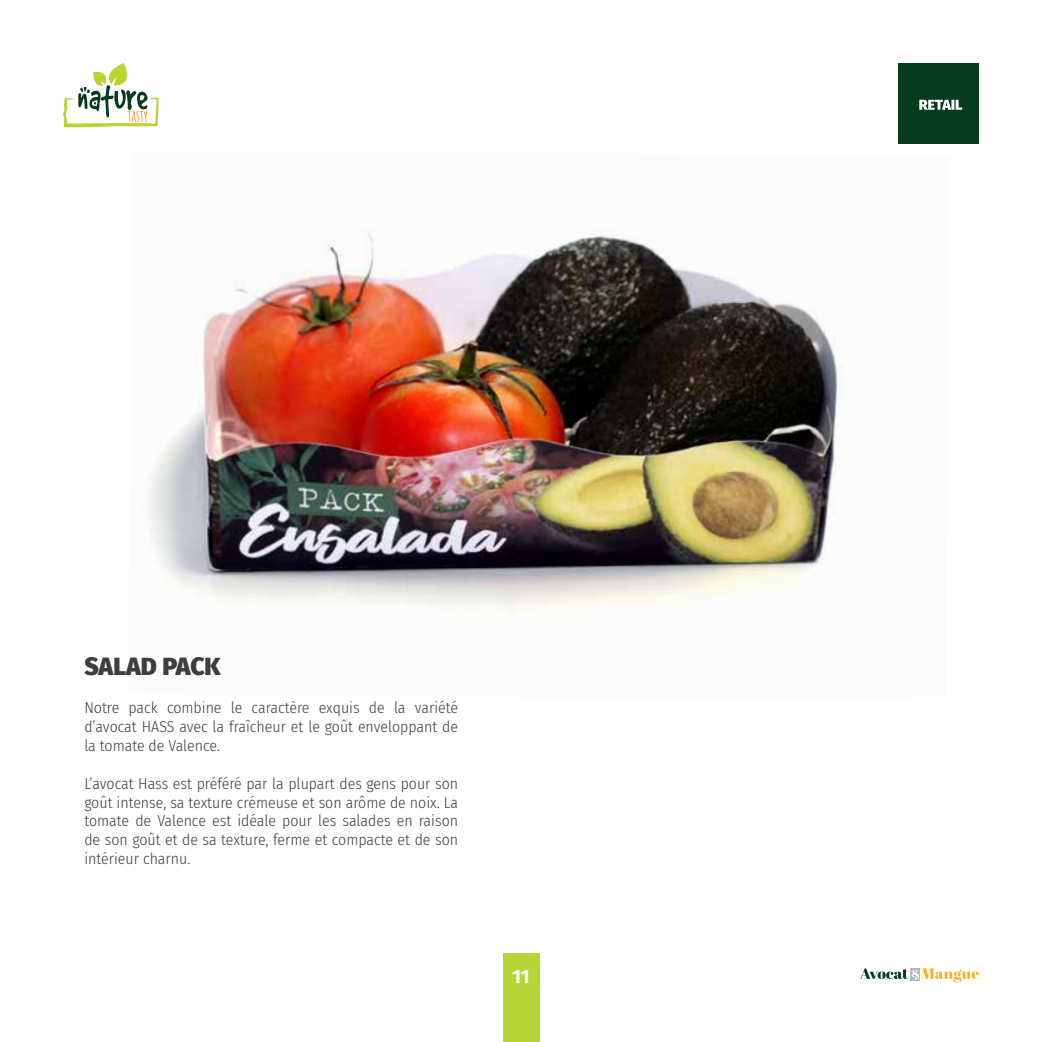
<style>
.page{position:relative;width:1042px;height:1042px;background:#fff}
.page>*{position:absolute;margin:0;border:0;box-sizing:border-box;transform-origin:0 0}
.t1{font:900 24.5px "Fira Sans";color:#3e3e3f}
.t2{font:700 19.25px "Fira Sans";color:#fff}
.t3{font:300 15.75px/18.9px "Fira Sans Condensed";color:#3e3e3f;text-align:justify}
</style>
<div class="page">
<img style="left:147px;top:229px;width:696px;height:385px">
<svg style="left:63px;top:63px;width:96px;height:65px"></svg>
<div style="left:503px;top:954px;width:36px;height:88px;background:#b7d436"></div>
<div style="left:899px;top:63px;width:80px;height:80px;background:#063b1d"></div>
<svg style="left:919px;top:100px;width:43px;height:10px"></svg>
<svg style="left:860px;top:968px;width:119px;height:14px"></svg>
<p class="t1" style="left:84px;top:645px;width:138px">SALAD PACK</p>
<p class="t3" style="left:84px;top:698px;width:375px">Notre pack combine le caractère exquis de la variété d’avocat HASS avec la fraîcheur et le goût enveloppant de la tomate de Valence.</p>
<p class="t3" style="left:84px;top:773px;width:375px">L’avocat Hass est préféré par la plupart des gens pour son goût intense, sa texture crémeuse et son arôme de noix. La tomate de Valence est idéale pour les salades en raison de son goût et de sa texture, ferme et compacte et de son intérieur charnu.</p>
<p class="t2" style="left:512px;top:960px;width:19px">11</p>
</div>
